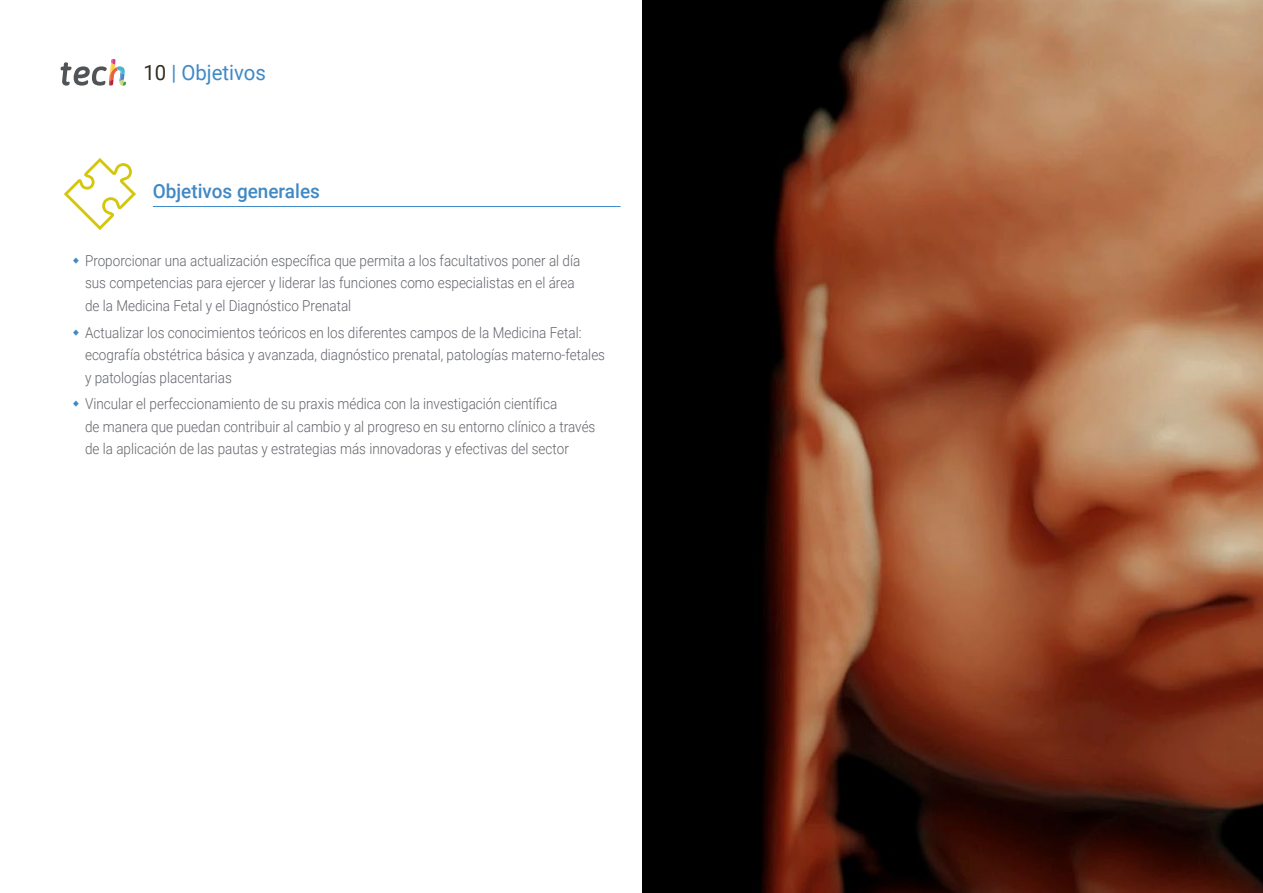
<style>
.page{position:relative;width:1263px;height:893px;background:#fff}
.page>*{position:absolute;margin:0;border:0;box-sizing:border-box;transform-origin:0 0}
.t1{font:21px "Roboto";color:#4089c5}
.t2{font:500 19.5px "Roboto";color:#4089c5}
.t3{font:300 15px/22.5px "Roboto";color:#61646a;scale:.9 1}
.s1{color:#312e20}
</style>
<div class="page">
<hr style="left:153px;top:206px;width:468px;height:1px;background:#4089c5">
<svg style="left:64px;top:158px;width:72px;height:72px"></svg>
<img style="left:642px;top:0;width:621px;height:893px">
<svg style="left:61px;top:59px;width:65px;height:27px"></svg>
<h1 class="t1" style="left:144px;top:57px;width:124px"><span class="s1">10</span> | Objetivos</h1>
<h2 class="t2" style="left:153px;top:178px;width:169px">Objetivos generales</h2>
<p class="t3" style="left:85px;top:249px;width:552px">Proporcionar una actualización específica que permita a los facultativos poner al día sus competencias para ejercer y liderar las funciones como especialistas en el área de la Medicina Fetal y el Diagnóstico Prenatal</p>
<p class="t3" style="left:85px;top:320px;width:579px">Actualizar los conocimientos teóricos en los diferentes campos de la Medicina Fetal: ecografía obstétrica básica y avanzada, diagnóstico prenatal, patologías materno-fetales y patologías placentarias</p>
<p class="t3" style="left:85px;top:392px;width:569px">Vincular el perfeccionamiento de su praxis médica con la investigación científica<br>de manera que puedan contribuir al cambio y al progreso en su entorno clínico a través de la aplicación de las pautas y estrategias más innovadoras y efectivas del sector</p>
</div>
